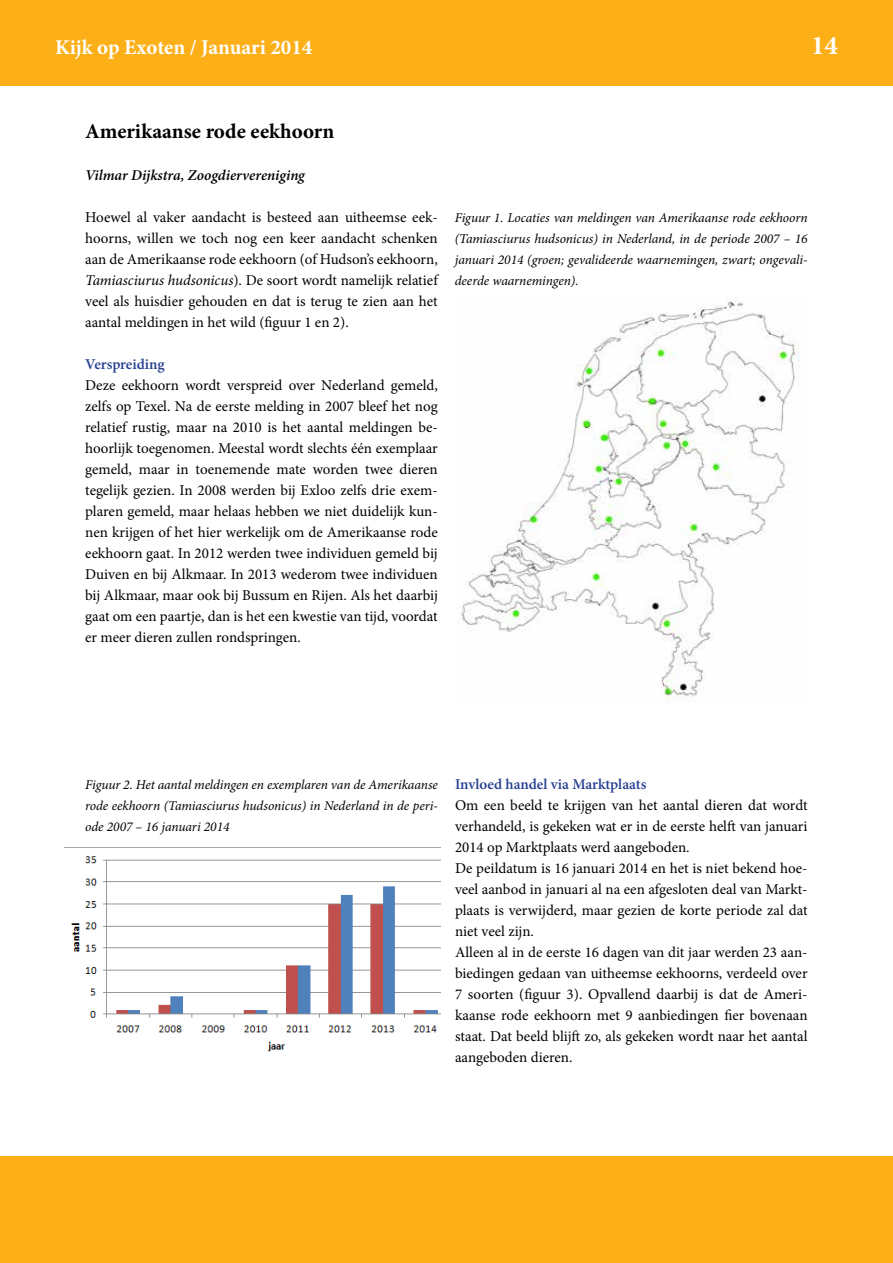
<style>
.page{position:relative;width:893px;height:1263px;background:#fff}
.page>*{position:absolute;margin:0;border:0;box-sizing:border-box;transform-origin:0 0}
.t1{font:700 27px "Minion Pro";color:#fff}
.t2{font:700 21px "Minion Pro";letter-spacing:-.005em;color:#fff}
.t3{font:700 21px "Minion Pro";color:#000}
.t4{font:15px/21px "Minion Pro";color:#000;text-align:justify}
.t5{font:600 15px "Minion Pro";color:#25408f}
.t6{font:italic 600 15px "Minion Pro";letter-spacing:-.005em;color:#000}
.t7{font:italic 13.5px/21px "Minion Pro";letter-spacing:-.005em;color:#000;text-align:justify}
.s1{font-style:italic}
</style>
<div class="page">
<div style="left:0;top:1157px;width:893px;height:106px;background:#fcaf17"></div>
<div style="left:0;top:0;width:893px;height:85px;background:#fcaf17"></div>
<img style="left:461px;top:297px;width:340px;height:403px">
<img style="left:71px;top:856px;width:370px;height:196px">
<h2 class="t2" style="left:55px;top:32px;width:259px">Kijk op Exoten / Januari 2014</h2>
<h1 class="t1" style="left:811px;top:26px;width:28px">14</h1>
<h2 class="t3" style="left:85px;top:116px;width:251px">Amerikaanse rode eekhoorn</h2>
<p class="t6" style="left:85px;top:165px;width:221px">Vilmar Dijkstra, Zoogdiervereniging</p>
<p class="t4" style="left:85px;top:207px;width:354px">Hoewel al vaker aandacht is besteed aan uitheemse eek&shy;hoorns, willen we toch nog een keer aandacht schenken aan de Amerikaanse rode eekhoorn (of Hudson’s eekhoorn, <span class="s1">Tamiasciurus hudsonicus</span>). De soort wordt namelijk relatief veel als huisdier gehouden en dat is terug te zien aan het aantal meldingen in het wild (figuur 1 en 2).</p>
<p class="t5" style="left:85px;top:354px;width:81px">Verspreiding</p>
<p class="t4" style="left:85px;top:375px;width:354px">Deze eekhoorn wordt verspreid over Nederland gemeld, zelfs op Texel. Na de eerste melding in 2007 bleef het nog relatief rustig, maar na 2010 is het aantal meldingen be&shy;hoorlijk toegenomen. Meestal wordt slechts één exemplaar gemeld, maar in toenemende mate worden twee dieren tegelijk gezien. In 2008 werden bij Exloo zelfs drie exem&shy;plaren gemeld, maar helaas hebben we niet duidelijk kun&shy;nen krijgen of het hier werkelijk om de Amerikaanse rode eekhoorn gaat. In 2012 werden twee individuen gemeld bij Duiven en bij Alkmaar. In 2013 wederom twee individuen bij Alkmaar, maar ook bij Bussum en Rijen. Als het daarbij gaat om een paartje, dan is het een kwestie van tijd, voordat er meer dieren zullen rondspringen.</p>
<p class="t7" style="left:455px;top:207px;width:354px">Figuur 1. Locaties van meldingen van Amerikaanse rode eekhoorn (Tamiasciurus hudsonicus) in Nederland, in de periode 2007 – 16 januari 2014 (groen; gevalideerde waarnemingen, zwart; ongevali&shy;deerde waarnemingen).</p>
<p class="t7" style="left:85px;top:774px;width:354px">Figuur 2. Het aantal meldingen en exemplaren van de Amerikaanse rode eekhoorn (Tamiasciurus hudsonicus) in Nederland in de peri&shy;ode 2007 – 16 januari 2014</p>
<p class="t5" style="left:455px;top:774px;width:193px">Invloed handel via Marktplaats</p>
<p class="t4" style="left:455px;top:795px;width:354px;text-align:left">Om een beeld te krijgen van het aantal dieren dat wordt verhandeld, is gekeken wat er in de eerste helft van januari 2014 op Marktplaats werd aangeboden.<br>De peildatum is 16 januari 2014 en het is niet bekend hoe&shy;veel aanbod in januari al na een afgesloten deal van Markt&shy;plaats is verwijderd, maar gezien de korte periode zal dat niet veel zijn.<br>Alleen al in de eerste 16 dagen van dit jaar werden 23 aan&shy;biedingen gedaan van uitheemse eekhoorns, verdeeld over 7 soorten (figuur 3). Opvallend daarbij is dat de Ameri&shy;kaanse rode eekhoorn met 9 aanbiedingen fier bovenaan staat. Dat beeld blijft zo, als gekeken wordt naar het aantal aangeboden dieren.</p>
</div>
